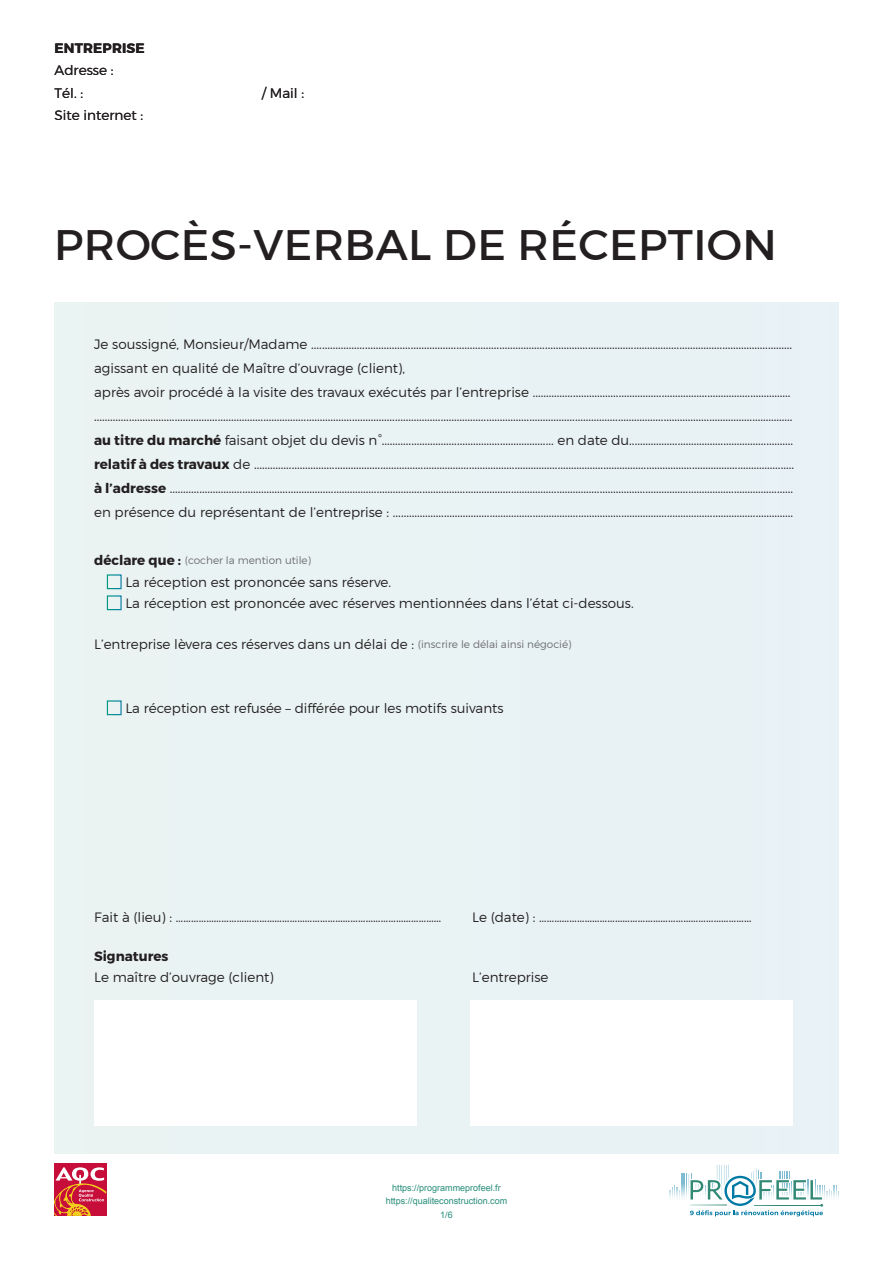
<style>
.page{position:relative;width:893px;height:1263px;background:#fff}
.page>*{position:absolute;margin:0;border:0;box-sizing:border-box;transform-origin:0 0}
.t1{font:43.5px "Montserrat";letter-spacing:.01em;color:#231f20}
.t2{font:300 13.65px/22.5px "Montserrat";color:#231f20}
.t3{font:700 13.65px "Montserrat";letter-spacing:.01em;color:#231f20}
.t4{font:300 13.5px/24px "Montserrat";color:#231f20}
.t5{font:700 13.5px "Montserrat";color:#231f20}
.t6{font:300 10.5px "Montserrat";color:#6c6d70}
.t7{font:9px/12.5px "Arial";color:#278d7a;text-align:center}
.s1{font-weight:700}
.s2{font-weight:700;font-size:13.5px;color:#231f20}
.s3{font-size:10.5px;color:#6c6d70}
</style>
<div class="page">
<svg style="left:670px;top:1165px;width:169px;height:51px"></svg>
<div style="left:54px;top:1163px;width:52px;height:53px;background:#c70d39"></div>
<svg style="left:54px;top:1167px;width:52px;height:49px"></svg>
<div style="left:54px;top:303px;width:785px;height:850px;background:#e9f3f4"></div>
<div style="left:107px;top:574px;width:15px;height:15px;border:1px solid #fff"></div>
<div style="left:107px;top:595px;width:15px;height:15px;border:1px solid #fff"></div>
<div style="left:107px;top:700px;width:15px;height:15px;border:1px solid #fff"></div>
<div style="left:471px;top:1000px;width:322px;height:126px;background:#fff"></div>
<div style="left:94px;top:1000px;width:322px;height:126px;background:#fff"></div>
<p class="t3" style="left:55px;top:40px;width:91px">ENTREPRISE</p>
<p class="t2" style="left:55px;top:59px;width:90px">Adresse :<br>Tél. :<br>Site internet :</p>
<p class="t2" style="left:262px;top:81px;width:44px">/ Mail :</p>
<p class="t1" style="left:54px;top:217px;width:724px">PROCÈS-VERBAL DE RÉCEPTION</p>
<p class="t4" style="left:94px;top:332px;width:700px">Je soussigné, Monsieur/Madame ................................................................................................................................................................................... agissant en qualité de Maître d’ouvrage (client),</p>
<p class="t4" style="left:94px;top:380px;width:698px">après avoir procédé à la visite des travaux exécutés par l’entreprise ................................................................................................</p>
<p class="t4" style="left:94px;top:404px;width:700px">....................................................................................................................................................................................................................................................................</p>
<p class="t4" style="left:94px;top:428px;width:701px"><span class="s1">au titre du marché</span> faisant objet du devis n°................................................................ en date du.............................................................</p>
<p class="t4" style="left:94px;top:452px;width:701px"><span class="s1">relatif à des travaux</span> de .........................................................................................................................................................................................................</p>
<p class="t4" style="left:94px;top:476px;width:700px"><span class="s1">à l’adresse</span> ........................................................................................................................................................................................................................................</p>
<p class="t4" style="left:94px;top:500px;width:701px">en présence du représentant de l’entreprise : .....................................................................................................................................................</p>
<p class="t6" style="left:94px;top:554px;width:219px"><span class="s2">déclare que :</span> (cocher la mention utile)</p>
<p class="t4" style="left:125px;top:569px;width:267px">La réception est prononcée sans réserve.</p>
<p class="t4" style="left:125px;top:590px;width:510px">La réception est prononcée avec réserves mentionnées dans l’état ci-dessous.</p>
<p class="t4" style="left:94px;top:632px;width:479px">L’entreprise lèvera ces réserves dans un délai de : <span class="s3">(inscrire le délai ainsi négocié)</span></p>
<p class="t4" style="left:125px;top:695px;width:380px">La réception est refusée – différée pour les motifs suivants</p>
<p class="t4" style="left:94px;top:905px;width:349px">Fait à (lieu) : ……………………………………………………………………………………………</p>
<p class="t4" style="left:472px;top:905px;width:281px">Le (date) : …………………………………………………………………………</p>
<p class="t5" style="left:94px;top:948px;width:76px">Signatures</p>
<p class="t4" style="left:94px;top:965px;width:181px">Le maître d’ouvrage (client)</p>
<p class="t4" style="left:472px;top:965px;width:78px">L’entreprise</p>
<p class="t7" style="left:386px;top:1182px;width:123px">https://programmeprofeel.fr https://qualiteconstruction.com</p>
<p class="t7" style="left:440px;top:1208px;width:14px">1/6</p>
</div>
